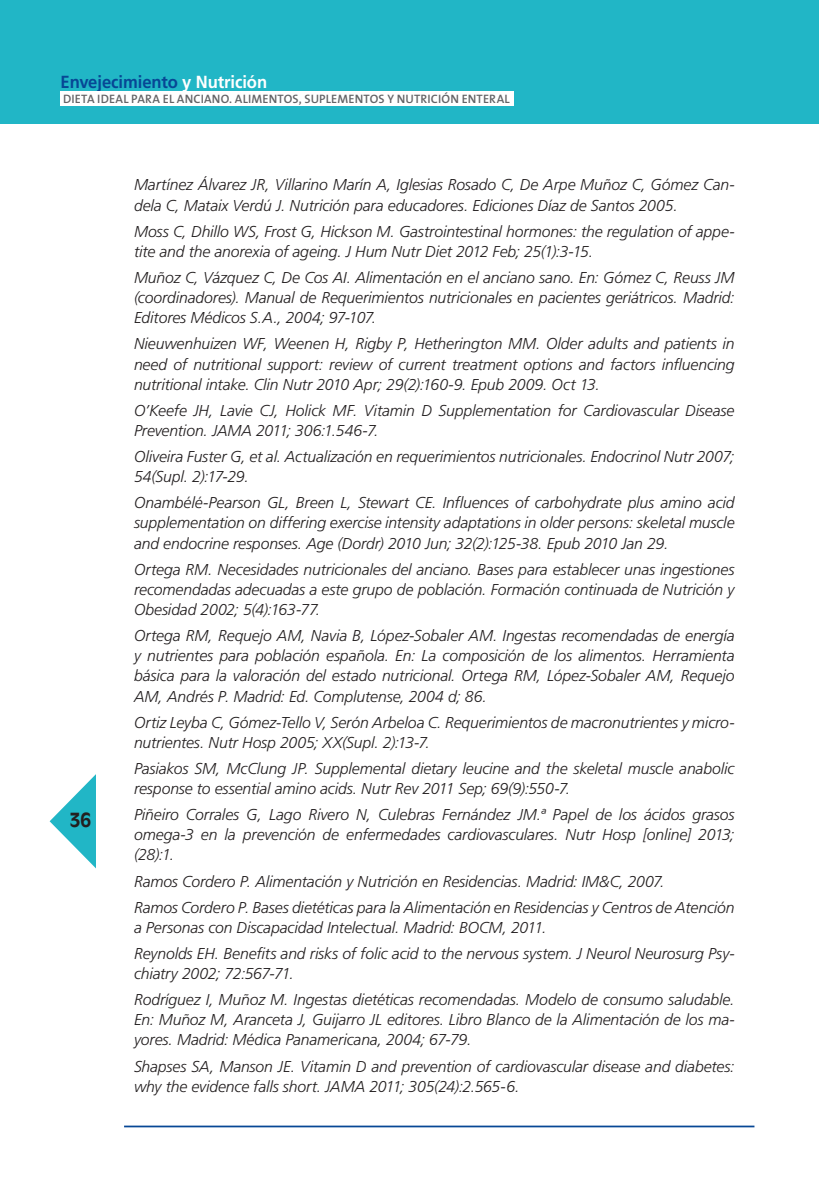
<style>
.page{position:relative;width:819px;height:1191px;background:#fff}
.page>*{position:absolute;margin:0;border:0;box-sizing:border-box;transform-origin:0 0}
.t1{font:700 19.25px "Antique Olive Std";color:#231f20}
.t2{font:700 17.5px "Frutiger LT Std";letter-spacing:-.005em;color:#074795;scale:.95 1}
._1A_TEXTO_GENERAL{font:italic 300 15.75px/20.1px "Frutiger LT Std";letter-spacing:-.01em;color:#231f20}
.t3{font:600 12.25px "The Sans";letter-spacing:.015em;color:#636366}
.s1{color:#fff}
</style>
<div class="page">
<div style="left:0;top:0;width:819px;height:124px;background:#21b6c6"></div>
<hr style="left:124px;top:1125px;width:630px;height:2px;background:#074795">
<svg style="left:50px;top:774px;width:46px;height:94px"></svg>
<div style="left:61px;top:91px;width:452px;height:14px;background:#fff"></div>
<p class="t2" style="left:61px;top:71px;width:219px">Envejecimiento <span class="s1">y Nutrición</span></p>
<p class="t3" style="left:63px;top:88px;width:448px">DIETA IDEAL PARA EL ANCIANO. ALIMENTOS, SUPLEMENTOS Y NUTRICIÓN ENTERAL</p>
<p class="t1" style="left:70px;top:808px;width:23px">36</p>
<p class="_1A_TEXTO_GENERAL" style="left:134px;top:175px;width:602px">Martínez Álvarez JR, Villarino Marín A, Iglesias Rosado C, De Arpe Muñoz C, Gómez Can&shy;dela C, Mataix Verdú J. Nutrición para educadores. Ediciones Díaz de Santos 2005.</p>
<p class="_1A_TEXTO_GENERAL" style="left:134px;top:221px;width:602px">Moss C, Dhillo WS, Frost G, Hickson M. Gastrointestinal hormones: the regulation of appe&shy;tite and the anorexia of ageing. J Hum Nutr Diet 2012 Feb; 25(1):3-15.</p>
<p class="_1A_TEXTO_GENERAL" style="left:134px;top:268px;width:602px;text-align:justify">Muñoz C, Vázquez C, De Cos AI. Alimentación en el anciano sano. En: Gómez C, Reuss JM (coordinadores). Manual de Requerimientos nutricionales en pacientes geriátricos. Madrid:<br>Editores Médicos S.A., 2004; 97-107.</p>
<p class="_1A_TEXTO_GENERAL" style="left:134px;top:334px;width:602px;text-align:justify">Nieuwenhuizen WF, Weenen H, Rigby P, Hetherington MM. Older adults and patients in need of nutritional support: review of current treatment options and factors influencing nutritional intake. Clin Nutr 2010 Apr; 29(2):160-9. Epub 2009. Oct 13.</p>
<p class="_1A_TEXTO_GENERAL" style="left:134px;top:400px;width:602px">O’Keefe JH, Lavie CJ, Holick MF. Vitamin D Supplementation for Cardiovascular Disease<br>Prevention. JAMA 2011; 306:1.546-7.</p>
<p class="_1A_TEXTO_GENERAL" style="left:134px;top:447px;width:602px">Oliveira Fuster G, et al. Actualización en requerimientos nutricionales. Endocrinol Nutr 2007;<br>54(Supl. 2):17-29.</p>
<p class="_1A_TEXTO_GENERAL" style="left:134px;top:493px;width:602px;text-align:justify">Onambélé-Pearson GL, Breen L, Stewart CE. Influences of carbohydrate plus amino acid supplementation on differing exercise intensity adaptations in older persons: skeletal muscle and endocrine responses. Age (Dordr) 2010 Jun; 32(2):125-38. Epub 2010 Jan 29.</p>
<p class="_1A_TEXTO_GENERAL" style="left:134px;top:559px;width:602px;text-align:justify">Ortega RM. Necesidades nutricionales del anciano. Bases para establecer unas ingestiones recomendadas adecuadas a este grupo de población. Formación continuada de Nutrición y Obesidad 2002; 5(4):163-77.</p>
<p class="_1A_TEXTO_GENERAL" style="left:134px;top:626px;width:602px;text-align:justify">Ortega RM, Requejo AM, Navia B, López-Sobaler AM. Ingestas recomendadas de energía y nutrientes para población española. En: La composición de los alimentos. Herramienta básica para la valoración del estado nutricional. Ortega RM, López-Sobaler AM, Requejo AM, Andrés P. Madrid: Ed. Complutense, 2004 d; 86.</p>
<p class="_1A_TEXTO_GENERAL" style="left:134px;top:712px;width:602px">Ortiz Leyba C, Gómez-Tello V, Serón Arbeloa C. Requerimientos de macronutrientes y micro&shy;nutrientes. Nutr Hosp 2005; XX(Supl. 2):13-7.</p>
<p class="_1A_TEXTO_GENERAL" style="left:134px;top:758px;width:602px">Pasiakos SM, McClung JP. Supplemental dietary leucine and the skeletal muscle anabolic response to essential amino acids. Nutr Rev 2011 Sep; 69(9):550-7.</p>
<p class="_1A_TEXTO_GENERAL" style="left:134px;top:805px;width:602px;text-align:justify">Piñeiro Corrales G, Lago Rivero N, Culebras Fernández JM.ª Papel de los ácidos grasos omega-3 en la prevención de enfermedades cardiovasculares. Nutr Hosp [online] 2013; (28):1.</p>
<p class="_1A_TEXTO_GENERAL" style="left:134px;top:871px;width:532px">Ramos Cordero P. Alimentación y Nutrición en Residencias. Madrid: IM&amp;C, 2007.</p>
<p class="_1A_TEXTO_GENERAL" style="left:134px;top:897px;width:602px">Ramos Cordero P. Bases dietéticas para la Alimentación en Residencias y Centros de Atención a Personas con Discapacidad Intelectual. Madrid: BOCM, 2011.</p>
<p class="_1A_TEXTO_GENERAL" style="left:134px;top:943px;width:602px">Reynolds EH. Benefits and risks of folic acid to the nervous system. J Neurol Neurosurg Psy&shy;chiatry 2002; 72:567-71.</p>
<p class="_1A_TEXTO_GENERAL" style="left:134px;top:990px;width:602px;text-align:justify">Rodríguez I, Muñoz M. Ingestas dietéticas recomendadas. Modelo de consumo saludable.<br>En: Muñoz M, Aranceta J, Guijarro JL editores. Libro Blanco de la Alimentación de los ma&shy;yores. Madrid: Médica Panamericana, 2004; 67-79.</p>
<p class="_1A_TEXTO_GENERAL" style="left:134px;top:1056px;width:602px">Shapses SA, Manson JE. Vitamin D and prevention of cardiovascular disease and diabetes: why the evidence falls short. JAMA 2011; 305(24):2.565-6.</p>
</div>
